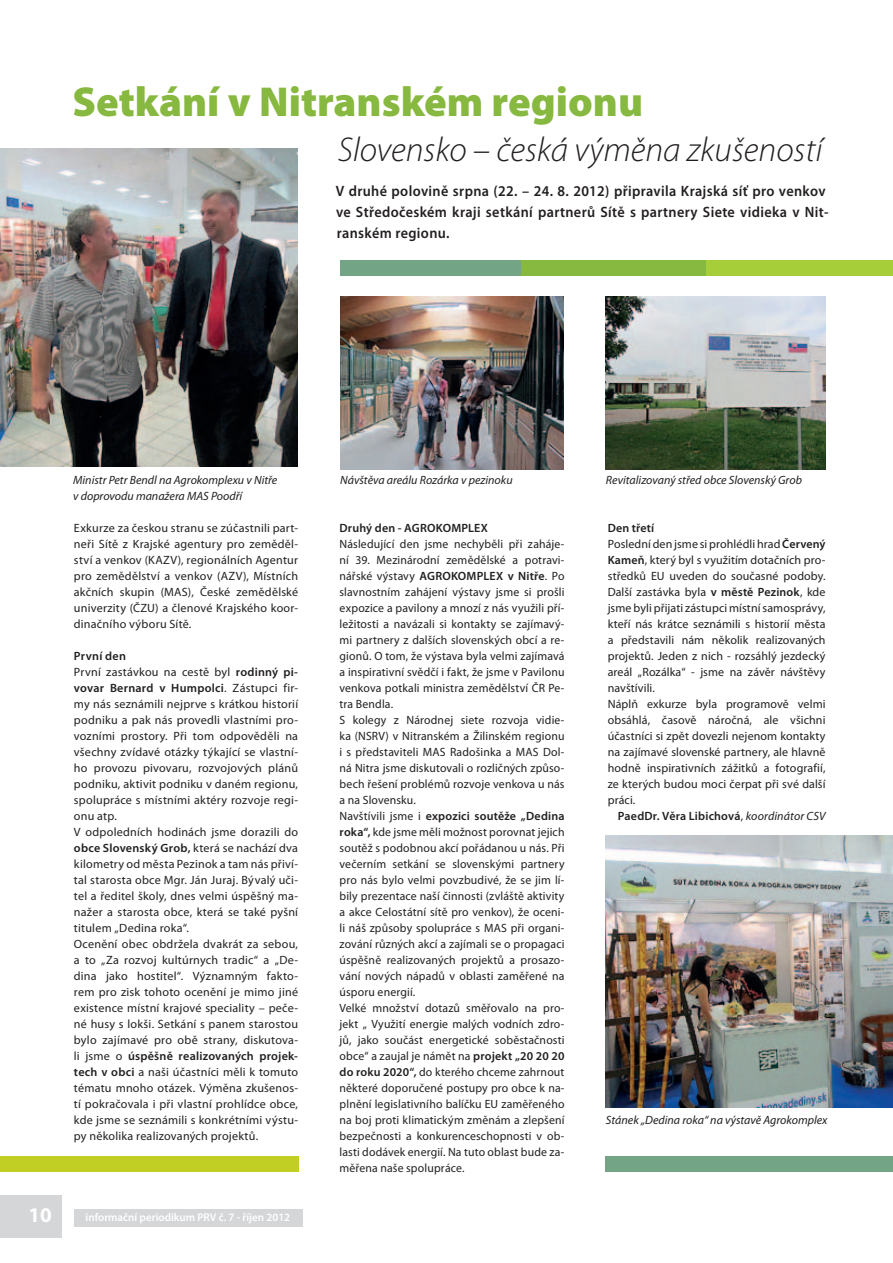
<style>
.page{position:relative;width:893px;height:1263px;background:#fff}
.page>*{position:absolute;margin:0;border:0;box-sizing:border-box;transform-origin:0 0}
.t1{font:900 42px "Myriad Pro";color:#87b83f}
.t2{font:italic 300 34.5px "Myriad Pro";color:#231f20}
.t3{font:700 21px "Myriad Pro";color:#fff}
.t4{font:600 15px/21px "Myriad Pro";letter-spacing:.025em;color:#231f20;scale:.95 1}
.t5{font:12px/16px "Myriad Pro";letter-spacing:.015em;color:#231f20}
.t6{font:italic 12px "Myriad Pro";color:#231f20}
.t7{font:600 12px "Myriad Pro";letter-spacing:.015em;color:#231f20}
.t8{font:600 11.25px "Myriad Pro";color:#fff}
.s1{font-weight:600}
.s2{font-weight:400}
.s3{font-weight:400;font-style:italic}
</style>
<div class="page">
<div style="left:74px;top:1209px;width:229px;height:17px;background:#d5d6d8"></div>
<div style="left:0;top:1195px;width:62px;height:43px;background:#d5d6d8"></div>
<img style="left:606px;top:836px;width:287px;height:272px">
<img style="left:0;top:148px;width:298px;height:318px">
<img style="left:340px;top:296px;width:223px;height:173px">
<img style="left:606px;top:296px;width:219px;height:173px">
<div style="left:706px;top:260px;width:187px;height:16px;background:#a6ce39"></div>
<div style="left:519px;top:260px;width:187px;height:16px;background:#87b83f"></div>
<div style="left:340px;top:260px;width:181px;height:16px;background:#74a486"></div>
<div style="left:606px;top:1156px;width:287px;height:16px;background:#74a486"></div>
<div style="left:0;top:1156px;width:298px;height:16px;background:#c1ce23"></div>
<h1 class="t1" style="left:72px;top:74px;width:572px">Setkání v Nitranském regionu</h1>
<h2 class="t2" style="left:338px;top:129px;width:487px">Slovensko – česká výměna zkušeností</h2>
<p class="t4" style="left:336px;top:180px;width:520px">V druhé polovině srpna (22. – 24. 8. 2012) připravila Krajská síť pro venkov ve Středočeském kraji setkání partnerů Sítě s partnery Siete vidieka v Nit&shy;ranském regionu.</p>
<p class="t6" style="left:73px;top:473px;width:206px">Ministr Petr Bendl na Agrokomplexu v Nitře</p>
<p class="t6" style="left:340px;top:473px;width:174px">Návštěva areálu Rozárka v pezinoku</p>
<p class="t6" style="left:606px;top:473px;width:197px">Revitalizovaný střed obce Slovenský Grob</p>
<p class="t6" style="left:73px;top:489px;width:171px">v doprovodu manažera MAS Poodří</p>
<p class="t5" style="left:74px;top:520px;width:226px;text-align:justify">Exkurze za českou stranu se zúčastnili part&shy;neři Sítě z Krajské agentury pro zeměděl&shy;ství a venkov (KAZV), regionálních Agentur pro zemědělství a venkov (AZV), Místních akčních skupin (MAS), České zemědělské univerzity (ČZU) a členové Krajského koor&shy;dinačního výboru Sítě.</p>
<p class="t5" style="left:74px;top:648px;width:226px"><span class="s1">První den<br></span>První zastávkou na cestě byl <span class="s1">rodinný pi&shy;vovar Bernard v Humpolci</span>. Zástupci fir&shy;my nás seznámili nejprve s krátkou historií podniku a pak nás provedli vlastními pro&shy;vozními prostory. Při tom odpověděli na všechny zvídavé otázky týkající se vlastní&shy;ho provozu pivovaru, rozvojových plánů podniku, aktivit podniku v daném regionu, spolupráce s místními aktéry rozvoje regi&shy;onu atp.<br>V odpoledních hodinách jsme dorazili do <span class="s1">obce Slovenský Grob,</span> která se nachází dva kilometry od města Pezinok a tam nás přiví&shy;tal starosta obce Mgr. Ján Juraj. Bývalý uči&shy;tel a ředitel školy, dnes velmi úspěšný ma&shy;nažer a starosta obce, která se také pyšní titulem „Dedina roka“.<br>Ocenění obec obdržela dvakrát za sebou, a to „Za rozvoj kultúrnych tradic“ a „De&shy;dina jako hostitel“. Významným fakto&shy;rem pro zisk tohoto ocenění je mimo jiné existence místní krajové speciality – peče&shy;né husy s lokši. Setkání s panem starostou bylo zajímavé pro obě strany, diskutova&shy;li jsme o <span class="s1">úspěšně realizovaných projek&shy;tech v obci</span> a naši účastníci měli k tomuto tématu mnoho otázek. Výměna zkušenos&shy;tí pokračovala i při vlastní prohlídce obce, kde jsme se seznámili s konkrétními výstu&shy;py několika realizovaných projektů.</p>
<h3 class="t3" style="left:29px;top:1201px;width:25px">10</h3>
<p class="t8" style="left:86px;top:1210px;width:206px">informační periodikum PRV č. 7 - říjen 2012</p>
<p class="t7" style="left:340px;top:520px;width:150px">Druhý den - AGROKOMPLEX</p>
<p class="t5" style="left:340px;top:536px;width:227px">Následující den jsme nechyběli při zaháje&shy;ní 39. Mezinárodní zemědělské a potravi&shy;nářské výstavy <span class="s1">AGROKOMPLEX v Nitře</span>. Po slavnostním zahájení výstavy jsme si prošli expozice a pavilony a mnozí z nás využili pří&shy;ležitosti a navázali si kontakty se zajímavý&shy;mi partnery z dalších slovenských obcí a re&shy;gionů. O tom, že výstava byla velmi zajímavá a inspirativní svědčí i fakt, že jsme v Pavilonu venkova potkali ministra zemědělství ČR Pe&shy;tra Bendla.<br>S kolegy z Národnej siete rozvoja vidie&shy;ka (NSRV) v Nitranském a Žilinském regionu i s představiteli MAS Radošinka a MAS Dol&shy;ná Nitra jsme diskutovali o rozličných způso&shy;bech řešení problémů rozvoje venkova u nás a na Slovensku.<br>Navštívili jsme i <span class="s1">expozici soutěže „Dedina roka“,</span> kde jsme měli možnost porovnat jejich soutěž s podobnou akcí pořádanou u nás. Při večerním setkání se slovenskými partnery pro nás bylo velmi povzbudivé, že se jim lí&shy;bily prezentace naší činnosti (zvláště aktivity a akce Celostátní sítě pro venkov), že oceni&shy;li náš způsoby spolupráce s MAS při organi&shy;zování různých akcí a zajímali se o propagaci úspěšně realizovaných projektů a prosazo&shy;vání nových nápadů v oblasti zaměřené na úsporu energií.<br>Velké množství dotazů směřovalo na pro&shy;jekt „ Využití energie malých vodních zdro&shy;jů, jako součást energetické soběstačnosti obce“ a zaujal je námět na <span class="s1">projekt „20 20 20 do roku 2020“,</span> do kterého chceme zahrnout některé doporučené postupy pro obce k na&shy;plnění legislativního balíčku EU zaměřeného na boj proti klimatickým změnám a zlepšení bezpečnosti a konkurenceschopnosti v ob&shy;lasti dodávek energií. Na tuto oblast bude za&shy;měřena naše spolupráce.</p>
<p class="t5" style="left:608px;top:520px;width:219px"><span class="s1">Den třetí<br></span>Poslední den jsme si prohlédli hrad <span class="s1">Červený Kameň</span>, který byl s využitím dotačních pro&shy;středků EU uveden do současné podoby.<br>Další zastávka byla <span class="s1">v městě Pezinok</span>, kde jsme byli přijati zástupci místní samosprávy, kteří nás krátce seznámili s historií města a představili nám několik realizovaných projektů. Jeden z nich - rozsáhlý jezdecký areál „Rozálka“ - jsme na závěr návštěvy navštívili.<br>Náplň exkurze byla programově velmi obsáhlá, časově náročná, ale všichni účastníci si zpět dovezli nejenom kontakty na zajímavé slovenské partnery, ale hlavně hodně inspirativních zážitků a fotografií, ze kterých budou moci čerpat při své další práci.</p>
<p class="t7" style="left:618px;top:808px;width:209px">PaedDr. Věra Libichová<span class="s2">,</span> <span class="s3">koordinátor CSV</span></p>
<p class="t6" style="left:606px;top:1112px;width:223px">Stánek „Dedina roka“ na výstavě Agrokomplex</p>
</div>
